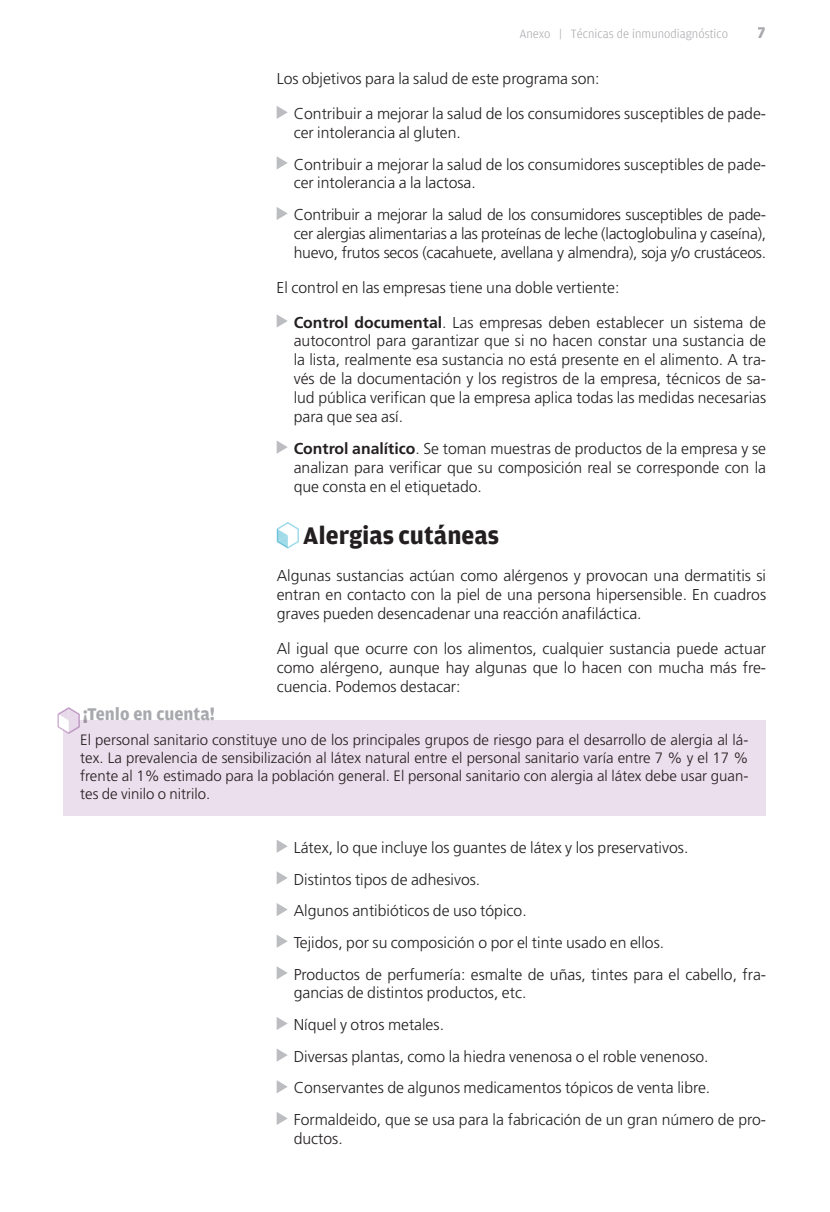
<style>
.page{position:relative;width:830px;height:1212px;background:#fff}
.page>*{position:absolute;margin:0;border:0;box-sizing:border-box;transform-origin:0 0}
.t1{font:700 25.5px "Amplitude";color:#231f20}
.t2{font:700 18px "Amplitude";color:#a8a9ad}
.t3{font:700 16.5px "Amplitude";color:#a8a9ad}
.t4{font:300 15.75px/18.9px "Frutiger LT Std";color:#231f20;text-align:justify}
.t5{font:300 15px/18px "Frutiger LT Std";color:#231f20;text-align:justify}
.t6{font:300 12.75px "Amplitude";color:#a8a9ad}
.s1{font-weight:700}
</style>
<div class="page">
<svg style="left:276px;top:106px;width:11px;height:13px"></svg>
<svg style="left:276px;top:156px;width:11px;height:13px"></svg>
<svg style="left:276px;top:207px;width:11px;height:13px"></svg>
<svg style="left:276px;top:314px;width:11px;height:14px"></svg>
<svg style="left:276px;top:441px;width:11px;height:13px"></svg>
<svg style="left:276px;top:522px;width:23px;height:27px"></svg>
<svg style="left:276px;top:840px;width:11px;height:13px"></svg>
<svg style="left:276px;top:871px;width:11px;height:13px"></svg>
<svg style="left:276px;top:903px;width:11px;height:13px"></svg>
<svg style="left:276px;top:935px;width:11px;height:13px"></svg>
<svg style="left:276px;top:966px;width:11px;height:13px"></svg>
<svg style="left:276px;top:1017px;width:11px;height:13px"></svg>
<svg style="left:276px;top:1049px;width:11px;height:13px"></svg>
<svg style="left:276px;top:1080px;width:11px;height:13px"></svg>
<svg style="left:276px;top:1112px;width:11px;height:13px"></svg>
<div style="left:63px;top:720px;width:702px;height:96px;background:#ecdfed"></div>
<svg style="left:57px;top:707px;width:23px;height:27px"></svg>
<p class="t6" style="left:519px;top:27px;width:210px">Anexo | Técnicas de inmunodiagnóstico</p>
<p class="t3" style="left:757px;top:23px;width:10px">7</p>
<p class="t4" style="left:276px;top:69px;width:324px">Los objetivos para la salud de este programa son:</p>
<p class="t4" style="left:293px;top:104px;width:473px">Contribuir a mejorar la salud de los consumidores susceptibles de pade&shy;cer intolerancia al gluten.</p>
<p class="t4" style="left:293px;top:155px;width:473px">Contribuir a mejorar la salud de los consumidores susceptibles de pade&shy;cer intolerancia a la lactosa.</p>
<p class="t4" style="left:293px;top:205px;width:474px">Contribuir a mejorar la salud de los consumidores susceptibles de pade&shy;cer alergias alimentarias a las proteínas de leche (lactoglobulina y caseína), huevo, frutos secos (cacahuete, avellana y almendra), soja y/o crustáceos.</p>
<p class="t4" style="left:276px;top:278px;width:344px">El control en las empresas tiene una doble vertiente:</p>
<p class="t4" style="left:293px;top:313px;width:474px"><span class="s1">Control documental</span>. Las empresas deben establecer un sistema de autocontrol para garantizar que si no hacen constar una sustancia de la lista, realmente esa sustancia no está presente en el alimento. A tra&shy;vés de la documentación y los registros de la empresa, técnicos de sa&shy;lud pública verifican que la empresa aplica todas las medidas necesarias para que sea así.</p>
<p class="t4" style="left:293px;top:439px;width:473px"><span class="s1">Control analítico</span>. Se toman muestras de productos de la empresa y se analizan para verificar que su composición real se corresponde con la que consta en el etiquetado.</p>
<h1 class="t1" style="left:303px;top:521px;width:197px">Alergias cutáneas</h1>
<p class="t4" style="left:276px;top:566px;width:490px">Algunas sustancias actúan como alérgenos y provocan una dermatitis si entran en contacto con la piel de una persona hipersensible. En cuadros graves pueden desencadenar una reacción anafiláctica.</p>
<p class="t4" style="left:276px;top:639px;width:490px">Al igual que ocurre con los alimentos, cualquier sustancia puede actuar como alérgeno, aunque hay algunas que lo hacen con mucha más fre&shy;cuencia. Podemos destacar:</p>
<p class="t2" style="left:82px;top:704px;width:134px">¡Tenlo en cuenta!</p>
<p class="t5" style="left:80px;top:731px;width:669px">El personal sanitario constituye uno de los principales grupos de riesgo para el desarrollo de alergia al lá&shy;tex. La prevalencia de sensibilización al látex natural entre el personal sanitario varía entre 7 % y el 17 % frente al 1% estimado para la población general. El personal sanitario con alergia al látex debe usar guan&shy;tes de vinilo o nitrilo.</p>
<p class="t4" style="left:293px;top:832px;width:473px;line-height:31.7px;text-align:left">Látex, lo que incluye los guantes de látex y los preservativos.<br>Distintos tipos de adhesivos.<br>Algunos antibióticos de uso tópico.<br>Tejidos, por su composición o por el tinte usado en ellos.<br>Productos de perfumería: esmalte de uñas, tintes para el cabello, fra-</p>
<p class="t4" style="left:293px;top:977px;width:473px;line-height:31.7px;text-align:left">gancias de distintos productos, etc.<br>Níquel y otros metales.<br>Diversas plantas, como la hiedra venenosa o el roble venenoso.<br>Conservantes de algunos medicamentos tópicos de venta libre.<br>Formaldeido, que se usa para la fabricación de un gran número de pro-</p>
<p class="t4" style="left:293px;top:1129px;width:51px">ductos.</p>
</div>
